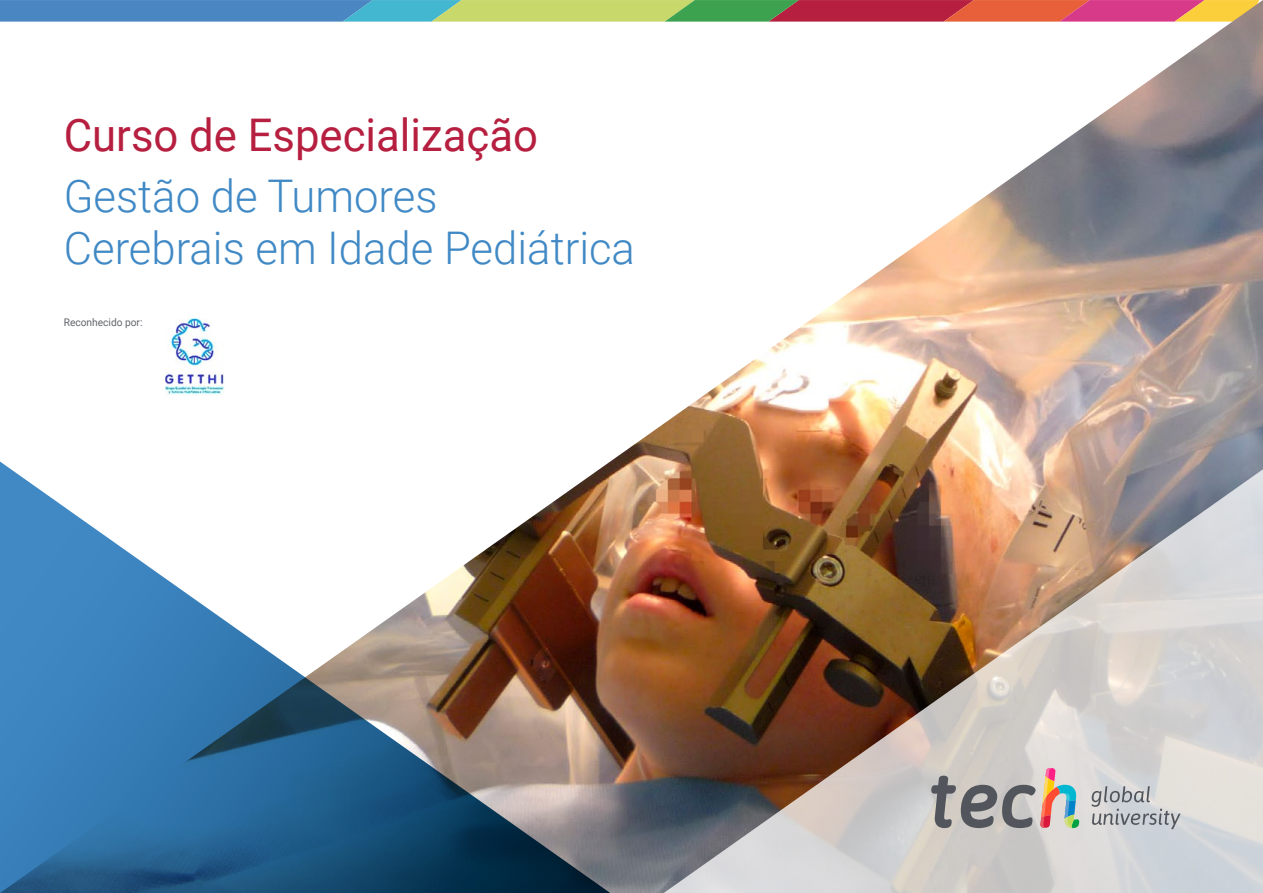
<style>
.page{position:relative;width:1263px;height:893px;background:#fff}
.page>*{position:absolute;margin:0;border:0;box-sizing:border-box;transform-origin:0 0}
.t1{font:300 45px/52.5px "Roboto";color:#4089c5}
.t2{font:45px "Roboto";color:#b61f3f}
.t3{font:10.5px "Roboto";color:#61646a}
</style>
<div class="page">
<img style="left:0;top:0;width:1263px;height:454px">
<img style="left:0;top:446px;width:640px;height:447px">
<img style="left:634px;top:454px;width:629px;height:439px">
<img style="left:166px;top:318px;width:59px;height:77px">
<svg style="left:1092px;top:786px;width:88px;height:43px;background:#bec0c2"></svg>
<svg style="left:931px;top:768px;width:148px;height:60px;background:#aba7a3"></svg>
<p class="t2" style="left:64px;top:103px;width:476px">Curso de Especialização</p>
<p class="t1" style="left:64px;top:168px;width:573px">Gestão de Tumores<br>Cerebrais em Idade Pediátrica</p>
<p class="t3" style="left:64px;top:315px;width:80px">Reconhecido por:</p>
</div>
